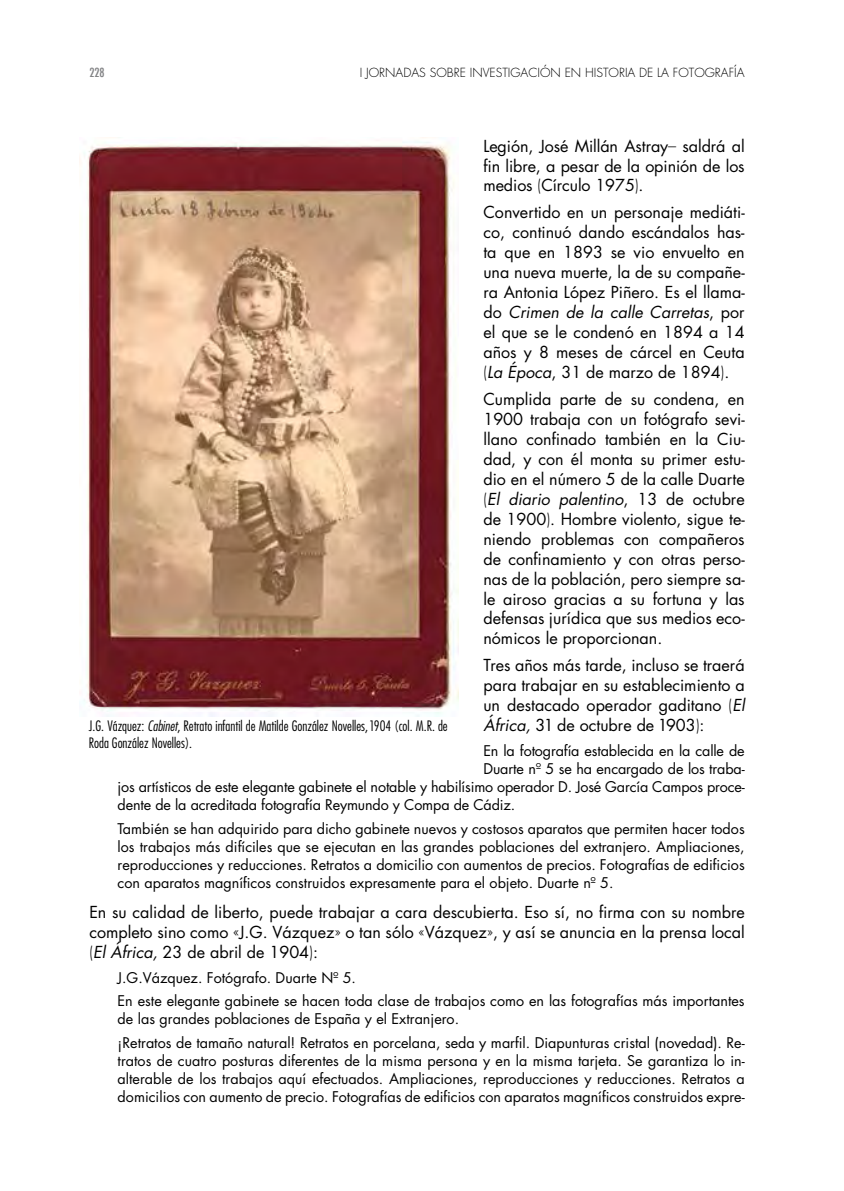
<style>
.page{position:relative;width:844px;height:1191px;background:#fff}
.page>*{position:absolute;margin:0;border:0;box-sizing:border-box;transform-origin:0 0}
.t1{font:16.1px/19.9px "Futura";color:#000;text-align:justify}
.t2{font:14.35px/17.8px "Futura";color:#000;text-align:justify}
.t3{font:300 condensed 14px/17px "Futura";color:#000}
.t4{font:300 12.25px "Futura";color:#000}
.t5{font:500 condensed 12.25px "Futura";color:#7e7f81}
.s1{font-weight:300}
.s2{font-style:italic}
</style>
<div class="page">
<img style="left:79px;top:141px;width:379px;height:575px">
<p class="t5" style="left:89px;top:64px;width:17px">228</p>
<p class="t4" style="left:359px;top:64px;width:386px">I JORNADAS SOBRE INVESTIGACIÓN EN HISTORIA DE LA FOTOGRAFÍA</p>
<p class="t1" style="left:483px;top:135px;width:263px">Legión, José Millán Astray<span class="s1">–</span> saldrá al fin libre, a pesar de la opinión de los medios <span class="s1">(</span>Círculo 1975<span class="s1">)</span>.</p>
<p class="t1" style="left:483px;top:202px;width:263px">Convertido en un personaje mediáti&shy;co, continuó dando escándalos has&shy;ta que en 1893 se vio envuelto en una nueva muerte, la de su compañe&shy;ra Antonia López Piñero. Es el llama&shy;do <span class="s2">Crimen de la calle Carretas</span>, por el que se le condenó en 1894 a 14 años y 8 meses de cárcel en Ceuta <span class="s1">(</span><span class="s2">La Época</span>, 31 de marzo de 1894<span class="s1">)</span>.</p>
<p class="t1" style="left:483px;top:389px;width:263px">Cumplida parte de su condena, en 1900 trabaja con un fotógrafo sevi&shy;llano confinado también en la Ciu&shy;dad, y con él monta su primer estu&shy;dio en el número 5 de la calle Duarte <span class="s1">(</span><span class="s2">El diario palentino</span>, 13 de octubre de 1900<span class="s1">)</span>. Hombre violento, sigue te&shy;niendo problemas con compañeros de confinamiento y con otras perso&shy;nas de la población, pero siempre sa&shy;le airoso gracias a su fortuna y las defensas jurídica que sus medios eco&shy;nómicos le proporcionan.</p>
<p class="t1" style="left:483px;top:655px;width:263px">Tres años más tarde, incluso se traerá para trabajar en su establecimiento a un destacado operador gaditano <span class="s1">(</span><span class="s2">El África,</span> 31 de octubre de 1903<span class="s1">)</span>:</p>
<p class="t2" style="left:483px;top:741px;width:263px">En la fotografía establecida en la calle de</p>
<p class="t2" style="left:483px;top:759px;width:263px">Duarte nº 5 se ha encargado de los traba-</p>
<p class="t2" style="left:118px;top:777px;width:628px">jos artísticos de este elegante gabinete el notable y habilísimo operador D. José García Campos proce-</p>
<p class="t2" style="left:118px;top:795px;width:399px">dente de la acreditada fotografía Reymundo y Compa de Cádiz.</p>
<p class="t2" style="left:118px;top:820px;width:628px">También se han adquirido para dicho gabinete nuevos y costosos aparatos que permiten hacer todos los trabajos más difíciles que se ejecutan en las grandes poblaciones del extranjero. Ampliaciones, reproducciones y reducciones. Retratos a domicilio con aumentos de precios. Fotografías de edificios con aparatos magníficos construidos expresamente para el objeto. Duarte nº 5.</p>
<p class="t1" style="left:89px;top:901px;width:656px">En su calidad de liberto, puede trabajar a cara descubierta. Eso sí, no firma con su nombre completo sino como <span class="s1">«</span>J.G. Vázquez<span class="s1">»</span> o tan sólo <span class="s1">«</span>Vázquez<span class="s1">»</span>, y así se anuncia en la prensa local <span class="s1">(</span><span class="s2">El África,</span> 23 de abril de 1904<span class="s1">)</span>:</p>
<p class="t2" style="left:118px;top:965px;width:628px;line-height:23.8px">J.G.Vázquez. Fotógrafo. Duarte Nº 5.<br>En este elegante gabinete se hacen toda clase de trabajos como en las fotografías más importantes</p>
<p class="t2" style="left:118px;top:1006px;width:628px;line-height:23.8px">de las grandes poblaciones de España y el Extranjero.<br>¡Retratos de tamaño natural! Retratos en porcelana, seda y marfil. Diapunturas cristal (novedad). Re-</p>
<p class="t2" style="left:118px;top:1051px;width:628px">tratos de cuatro posturas diferentes de la misma persona y en la misma tarjeta. Se garantiza lo in&shy;alterable de los trabajos aquí efectuados. Ampliaciones, reproducciones y reducciones. Retratos a domicilios con aumento de precio. Fotografías de edificios con aparatos magníficos construidos expre-</p>
<p class="t3" style="left:89px;top:717px;width:360px">J.G. Vázquez: <span class="s2">Cabinet</span>, Retrato infantil de Matilde González Novelles, 1904 (col. M.R. de<br>Roda González Novelles).</p>
</div>
